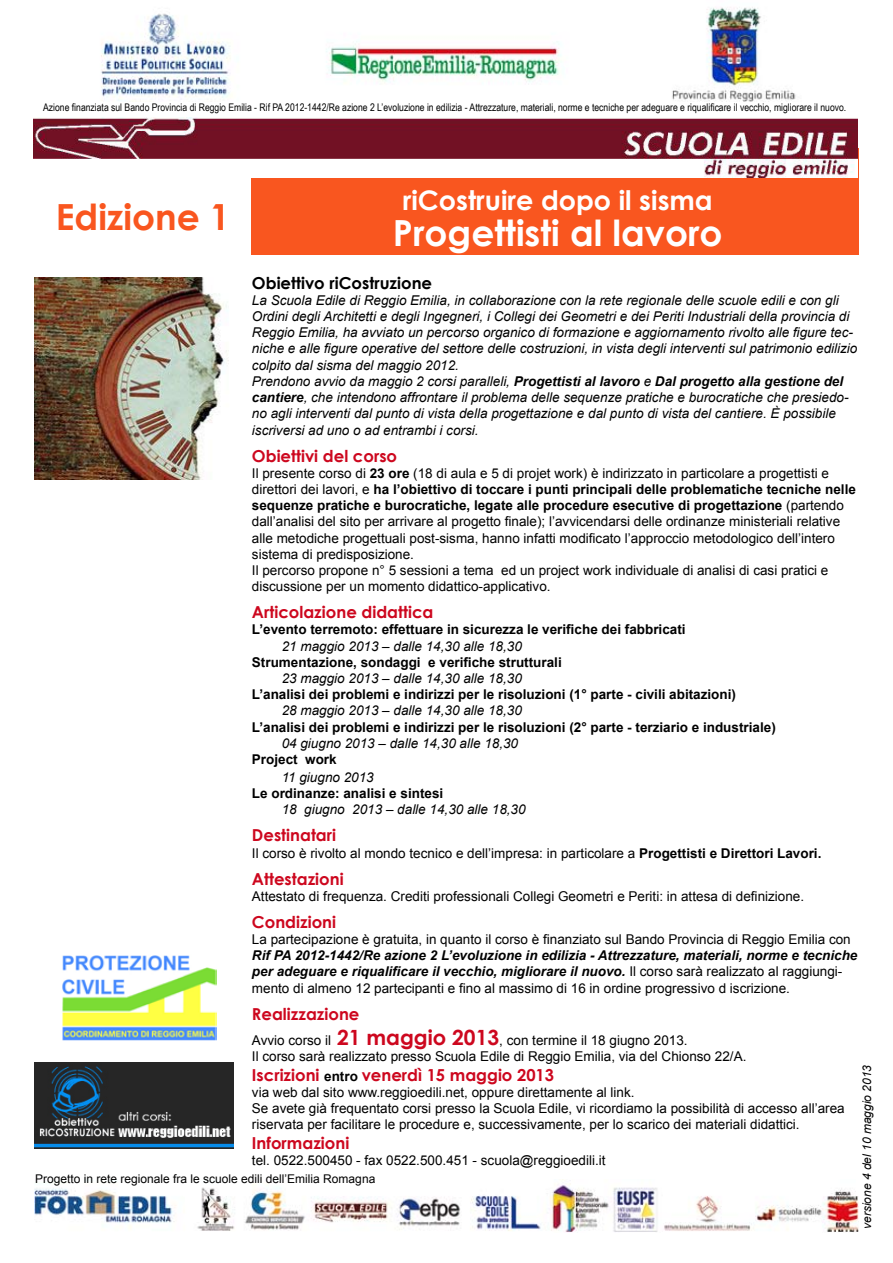
<style>
.page{position:relative;width:893px;height:1263px;background:#fff}
.page>*{position:absolute;margin:0;border:0;box-sizing:border-box;transform-origin:0 0}
.t1{font:700 36px "Century Gothic";color:#fff}
.t2{font:700 36px "Century Gothic";color:#f9561f}
.t3{font:700 27px "Century Gothic";color:#fff}
.t4{font:700 16.5px "Century Gothic";color:#cd071e}
.t5{font:700 16.5px "Century Gothic";color:#000}
.t6{font:13.5px/16.2px "Arial";color:#000}
.t7{font:italic 13.5px/16.2px "Arial";color:#000}
.t8{font:700 13.5px "Arial";color:#000}
.t9{font:italic 700 13.5px/16.2px "Arial";color:#000}
.t10{font:12px "Arial";color:#000}
.t11{font:italic 12px "Arial";color:#000}
.t12{font:10.5px "Arial Narrow";color:#000}
.s1{font-weight:700}
.s2{font-weight:400;font-style:normal}
.s3{font-family:"Century Gothic";font-weight:700;font-size:21px;color:#cd071e}
.s4{font-family:"Arial";font-size:13.5px;color:#000}
</style>
<div class="page">
<div style="left:252px;top:149px;width:607px;height:106px;background:#f9561f"></div>
<img style="left:34px;top:117px;width:823px;height:60px">
<img style="left:101px;top:7px;width:695px;height:94px">
<img style="left:34px;top:1062px;width:200px;height:86px">
<img style="left:34px;top:1179px;width:825px;height:53px">
<img style="left:34px;top:277px;width:195px;height:203px">
<img style="left:62px;top:955px;width:154px;height:85px">
<p class="t12" style="left:43px;top:100px;width:804px">Azione finanziata sul Bando Provincia di Reggio Emilia - Rif PA 2012-1442/Re azione 2 L’evoluzione in edilizia - Attrezzature, materiali, norme e tecniche per adeguare e riqualificare il vecchio, migliorare il nuovo.</p>
<h1 class="t2" style="left:56px;top:190px;width:176px">Edizione 1</h1>
<h2 class="t3" style="left:403px;top:180px;width:311px">riCostruire dopo il sisma</h2>
<h1 class="t1" style="left:393px;top:206px;width:331px">Progettisti al lavoro</h1>
<p class="t5" style="left:252px;top:270px;width:182px">Obiettivo riCostruzione</p>
<p class="t7" style="left:252px;top:292px;width:607px">La Scuola Edile di Reggio Emilia, in collaborazione con la rete regionale delle scuole edili e con gli Ordini degli Architetti e degli Ingegneri, i Collegi dei Geometri e dei Periti Industriali della provincia di Reggio Emilia, ha avviato un percorso organico di formazione e aggiornamento rivolto alle figure tec&shy;niche e alle figure operative del settore delle costruzioni, in vista degli interventi sul patrimonio edilizio colpito dal sisma del maggio 2012.<br>Prendono avvio da maggio 2 corsi paralleli, <span class="s1">Progettisti al lavoro</span> e <span class="s1">Dal progetto alla gestione del cantiere</span>, che intendono affrontare il problema delle sequenze pratiche e burocratiche che presiedo&shy;no agli interventi dal punto di vista della progettazione e dal punto di vista del cantiere. È possibile iscriversi ad uno o ad entrambi i corsi.</p>
<p class="t4" style="left:252px;top:443px;width:147px">Obiettivi del corso</p>
<p class="t6" style="left:252px;top:465px;width:605px">Il presente corso di <span class="s1">23 ore</span> (18 di aula e 5 di projet work) è indirizzato in particolare a progettisti e direttori dei lavori, e <span class="s1">ha l’obiettivo di toccare i punti principali delle problematiche tecniche nelle sequenze pratiche e burocratiche, legate alle procedure esecutive di progettazione</span> (partendo dall’analisi del sito per arrivare al progetto finale); l’avvicendarsi delle ordinanze ministeriali relative alle metodiche progettuali post-sisma, hanno infatti modificato l’approccio metodologico dell’intero sistema di predisposizione.<br>Il percorso propone n° 5 sessioni a tema ed un project work individuale di analisi di casi pratici e discussione per un momento didattico-applicativo.</p>
<p class="t4" style="left:252px;top:600px;width:183px">Articolazione didattica</p>
<p class="t8" style="left:252px;top:621px;width:435px">L’evento terremoto: effettuare in sicurezza le verifiche dei fabbricati</p>
<p class="t7" style="left:282px;top:638px;width:242px">21 maggio 2013 – dalle 14,30 alle 18,30</p>
<p class="t8" style="left:252px;top:653px;width:311px">Strumentazione, sondaggi e verifiche strutturali</p>
<p class="t7" style="left:282px;top:670px;width:242px">23 maggio 2013 – dalle 14,30 alle 18,30</p>
<p class="t8" style="left:252px;top:685px;width:486px">L’analisi dei problemi e indirizzi per le risoluzioni (1° parte - civili abitazioni)</p>
<p class="t7" style="left:282px;top:703px;width:242px">28 maggio 2013 – dalle 14,30 alle 18,30</p>
<p class="t8" style="left:252px;top:718px;width:525px">L’analisi dei problemi e indirizzi per le risoluzioni (2° parte - terziario e industriale)</p>
<p class="t7" style="left:282px;top:735px;width:238px">04 giugno 2013 – dalle 14,30 alle 18,30</p>
<p class="t8" style="left:252px;top:750px;width:86px">Project work</p>
<p class="t7" style="left:282px;top:769px;width:94px">11 giugno 2013</p>
<p class="t8" style="left:252px;top:784px;width:193px">Le ordinanze: analisi e sintesi</p>
<p class="t7" style="left:282px;top:802px;width:245px">18 giugno 2013 – dalle 14,30 alle 18,30</p>
<p class="t4" style="left:252px;top:823px;width:86px">Destinatari</p>
<p class="t6" style="left:252px;top:845px;width:571px">Il corso è rivolto al mondo tecnico e dell’impresa: in particolare a <span class="s1">Progettisti e Direttori Lavori.</span></p>
<p class="t4" style="left:252px;top:866px;width:93px">Attestazioni</p>
<p class="t6" style="left:252px;top:888px;width:554px">Attestato di frequenza. Crediti professionali Collegi Geometri e Periti: in attesa di definizione.</p>
<p class="t4" style="left:252px;top:909px;width:86px">Condizioni</p>
<p class="t6" style="left:252px;top:931px;width:600px">La partecipazione è gratuita, in quanto il corso è finanziato sul Bando Provincia di Reggio Emilia con</p>
<p class="t9" style="left:252px;top:948px;width:607px">Rif PA 2012-1442/Re azione 2 L’evoluzione in edilizia - Attrezzature, materiali, norme e tecniche per adeguare e riqualificare il vecchio, migliorare il nuovo. <span class="s2">Il corso sarà realizzato al raggiungi&shy;mento di almeno 12 partecipanti e fino al massimo di 16 in ordine progressivo d iscrizione.</span></p>
<p class="t4" style="left:252px;top:1001px;width:109px">Realizzazione</p>
<p class="t6" style="left:252px;top:1032px;width:496px">Avvio corso il <span class="s3">21 maggio 2013</span>, con termine il 18 giugno 2013.<br>Il corso sarà realizzato presso Scuola Edile di Reggio Emilia, via del Chionso 22/A.</p>
<p class="t4" style="left:252px;top:1062px;width:304px">Iscrizioni <span class="s4">entro</span> venerdì 15 maggio 2013</p>
<p class="t6" style="left:252px;top:1084px;width:594px">via web dal sito www.reggioedili.net, oppure direttamente al link.<br>Se avete già frequentato corsi presso la Scuola Edile, vi ricordiamo la possibilità di accesso all’area riservata per facilitare le procedure e, successivamente, per lo scarico dei materiali didattici.</p>
<p class="t4" style="left:252px;top:1131px;width:99px">Informazioni</p>
<p class="t6" style="left:252px;top:1153px;width:355px">tel. 0522.500450 - fax 0522.500.451 - scuola@reggioedili.it</p>
<p class="t11" style="left:859px;top:1229px;width:166px;rotate:-90deg">versione 4 del 10 maggio 2013</p>
<p class="t10" style="left:35px;top:1171px;width:342px">Progetto in rete regionale fra le scuole edili dell’Emilia Romagna</p>
</div>
